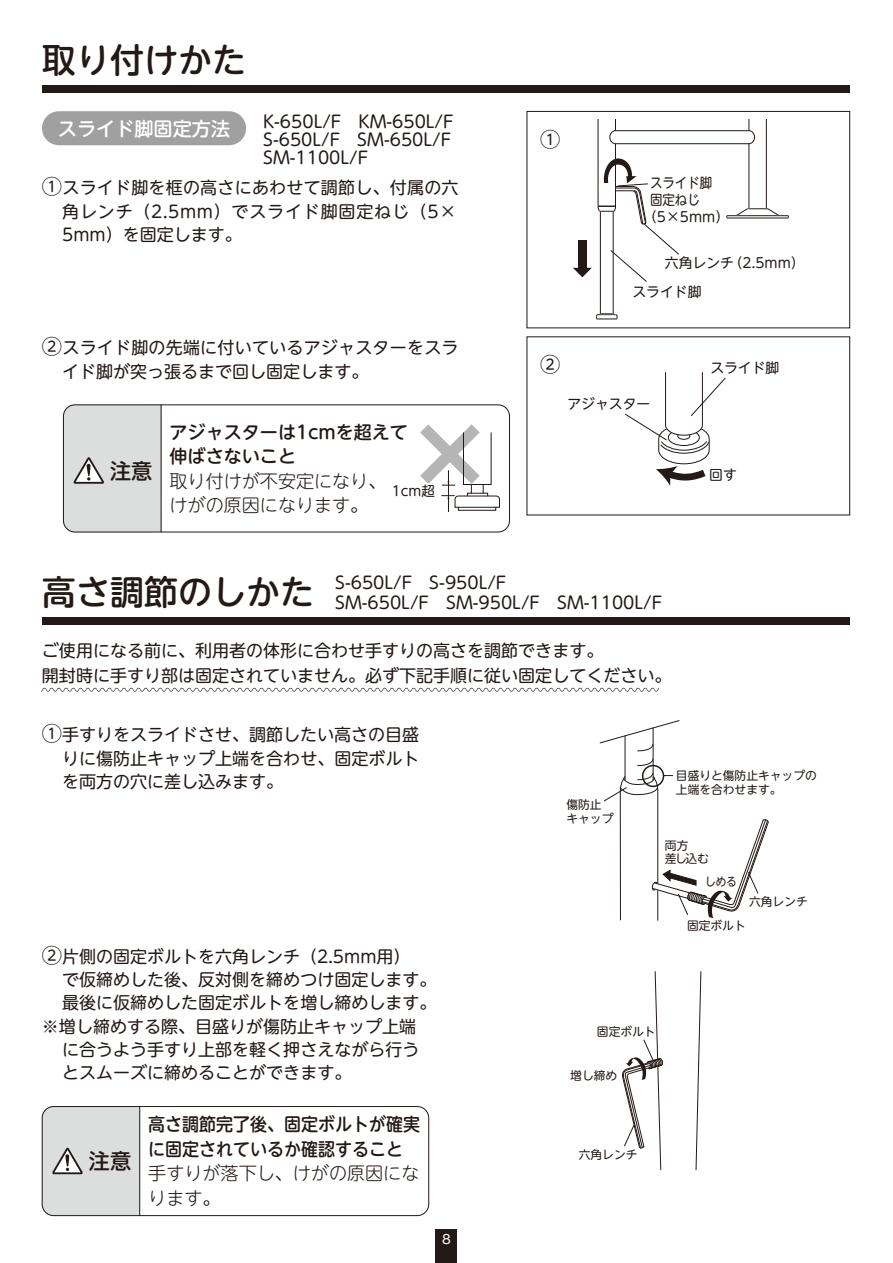
<style>
.page{position:relative;width:893px;height:1263px;background:#fff}
.page>*{position:absolute;margin:0;border:0;box-sizing:border-box;transform-origin:0 0}
.t1{font:500 34.05px "UD Shin M Go Pro";color:#231916}
.t2{font:500 21.3px "UD Shin M Go Pro";color:#231916}
.t3{font:20.25px "UD Shin M Go Pro";color:#231916}
.t4{font:500 19.2px "UD Shin M Go Pro";color:#fff}
.t5{font:300 18.15px/24.5px "UD Shin M Go Pro";color:#231916}
.t6{font:500 18.15px/24.5px "UD Shin M Go Pro";color:#231916;scale:.94 1}
.t7{font:500 18.15px/24.5px "UD Shin M Go Pro";color:#231916}
.t8{font:16.95px/23.4px "UD Shin M Go Pro";color:#231916}
.t9{font:13.8px "UD Shin M Go Pro";color:#231916}
.t10{font:13.8px "UD Shin M Go Pro";color:#231916;scale:.9 1}
.t11{font:13.8px "Neue Haas Grotesk Text Pro";color:#fff}
.t12{font:13.5px "UD Shin M Go Pro";color:#231916}
.t13{font:11.7px/14px "UD Shin M Go Pro";color:#231916}
.t14{font:11.7px "UD Shin M Go Pro";color:#231916;scale:.9 1}
.s1{font-size:20.25px}
</style>
<div class="page">
<div style="left:435px;top:1229px;width:22px;height:34px;background:#231916"></div>
<div style="left:42px;top:617px;width:808px;height:8px;background:#231916"></div>
<svg style="left:695px;top:971px;width:7px;height:199px"></svg>
<svg style="left:622px;top:971px;width:41px;height:199px"></svg>
<hr style="left:625px;top:735px;width:1px;height:45px;background:#231916">
<hr style="left:653px;top:728px;width:1px;height:52px;background:#231916">
<svg style="left:637px;top:758px;width:17px;height:8px"></svg>
<svg style="left:599px;top:720px;width:81px;height:31px"></svg>
<div style="left:642px;top:765px;width:22px;height:22px;border:2px solid #231916;border-radius:50%"></div>
<svg style="left:603px;top:772px;width:166px;height:149px"></svg>
<div style="left:123px;top:1106px;width:17px;height:110px;background:#dcdddd"></div>
<div style="left:42px;top:1106px;width:98px;height:109px;background:#dcdddd;border-radius:11px"></div>
<div style="left:42px;top:1106px;width:387px;height:110px;border:1px solid #231916;border-radius:11px"></div>
<svg style="left:52px;top:1147px;width:31px;height:27px"></svg>
<hr style="left:139px;top:1106px;width:1px;height:110px;background:#231916">
<svg style="left:42px;top:688px;width:617px;height:4px"></svg>
<div style="left:42px;top:86px;width:808px;height:7px;background:#231916"></div>
<svg style="left:526px;top:111px;width:324px;height:404px"></svg>
<div style="left:42px;top:111px;width:204px;height:34px;background:#a0a0a1;border-radius:17px"></div>
<svg style="left:596px;top:313px;width:22px;height:6px"></svg>
<hr style="left:613px;top:211px;width:1px;height:103px;background:#231916">
<hr style="left:600px;top:211px;width:1px;height:103px;background:#231916">
<hr style="left:615px;top:120px;width:1px;height:87px;background:#231916">
<hr style="left:748px;top:120px;width:1px;height:89px;background:#231916">
<hr style="left:598px;top:120px;width:1px;height:86px;background:#231916">
<hr style="left:727px;top:218px;width:61px;height:1px;background:#231916">
<svg style="left:726px;top:208px;width:63px;height:10px"></svg>
<div style="left:610px;top:131px;width:145px;height:13px;background:#fff;border-radius:6px"></div>
<div style="left:610px;top:131px;width:145px;height:13px;border:1px solid #231916;border-radius:6px"></div>
<hr style="left:766px;top:120px;width:1px;height:89px;background:#231916">
<svg style="left:625px;top:371px;width:101px;height:115px"></svg>
<div style="left:63px;top:405px;width:98px;height:127px;background:#dcdddd;border-radius:11px"></div>
<div style="left:63px;top:405px;width:447px;height:127px;border:1px solid #231916;border-radius:11px"></div>
<svg style="left:73px;top:457px;width:31px;height:27px"></svg>
<hr style="left:161px;top:405px;width:1px;height:127px;background:#231916">
<hr style="left:448px;top:470px;width:1px;height:42px;background:#231916">
<svg style="left:420px;top:424px;width:80px;height:87px"></svg>
<svg style="left:573px;top:158px;width:106px;height:124px"></svg>
<h1 class="t1" style="left:42px;top:33px;width:206px">取り付けかた</h1>
<p class="t8" style="left:263px;top:112px;width:192px;line-height:18px">K-650L/F KM-650L/F<br>S-650L/F SM-650L/F<br>SM-1100L/F</p>
<p class="t4" style="left:58px;top:113px;width:174px">スライド脚固定方法</p>
<p class="t8" style="left:62px;top:175px;width:398px;text-indent:-20px"><span class="s1">①</span>スライド脚を框の高さにあわせて調節し、付属の六角レンチ（2.5mm）でスライド脚固定ねじ（5×<br>5mm）を固定します。</p>
<p class="t8" style="left:62px;top:335px;width:398px;text-indent:-20px"><span class="s1">②</span>スライド脚の先端に付いているアジャスターをスライド脚が突っ張るまで回し固定します。</p>
<p class="t2" style="left:110px;top:453px;width:44px">注意</p>
<p class="t7" style="left:170px;top:419px;width:240px">アジャスターは1cmを超えて伸ばさないこと</p>
<p class="t5" style="left:170px;top:467px;width:218px">取り付けが不安定になり、けがの原因になります。</p>
<p class="t12" style="left:392px;top:480px;width:45px">1cm超</p>
<p class="t3" style="left:540px;top:122px;width:22px">①</p>
<p class="t10" style="left:650px;top:171px;width:71px">スライド脚</p>
<p class="t10" style="left:650px;top:188px;width:57px">固定ねじ</p>
<p class="t9" style="left:643px;top:205px;width:88px">（5×5mm）</p>
<p class="t9" style="left:665px;top:252px;width:141px">六角レンチ（2.5mm）</p>
<p class="t9" style="left:632px;top:281px;width:71px">スライド脚</p>
<p class="t3" style="left:540px;top:348px;width:22px">②</p>
<p class="t9" style="left:567px;top:393px;width:84px">アジャスター</p>
<p class="t9" style="left:710px;top:357px;width:71px">スライド脚</p>
<p class="t9" style="left:709px;top:464px;width:29px">回す</p>
<p class="t8" style="left:335px;top:571px;width:329px;line-height:20.4px">S-650L/F S-950L/F<br>SM-650L/F SM-950L/F　SM-1100L/F</p>
<h1 class="t1" style="left:42px;top:564px;width:274px">高さ調節のしかた</h1>
<p class="t8" style="left:42px;top:637px;width:631px;line-height:25.5px">ご使用になる前に、利用者の体形に合わせ手すりの高さを調節できます。<br>開封時に手すり部は固定されていません。必ず下記手順に従い固定してください。</p>
<p class="t8" style="left:62px;top:722px;width:359px;text-align:justify;text-indent:-20px"><span class="s1">①</span>手すりをスライドさせ、調節したい高さの目盛りに傷防止キャップ上端を合わせ、固定ボルトを両方の穴に差し込みます。</p>
<p class="t13" style="left:566px;top:797px;width:48px">傷防止キャップ</p>
<p class="t13" style="left:676px;top:768px;width:142px">目盛りと傷防止キャップの上端を合わせます。</p>
<p class="t8" style="left:42px;top:943px;width:370px"><span class="s1">②</span>片側の固定ボルトを六角レンチ（2.5mm用）</p>
<p class="t8" style="left:62px;top:967px;width:376px">で仮締めした後、反対側を締めつけ固定します。</p>
<p class="t8" style="left:62px;top:990px;width:376px">最後に仮締めした固定ボルトを増し締めします。</p>
<p class="t8" style="left:42px;top:1014px;width:376px">※増し締めする際、目盛りが傷防止キャップ上端</p>
<p class="t8" style="left:62px;top:1037px;width:359px">に合うよう手すり上部を軽く押さえながら行う</p>
<p class="t8" style="left:62px;top:1060px;width:291px">とスムーズに締めることができます。</p>
<p class="t2" style="left:89px;top:1144px;width:44px">注意</p>
<p class="t6" style="left:148px;top:1111px;width:291px">高さ調節完了後、固定ボルトが確実に固定されているか確認すること</p>
<p class="t5" style="left:148px;top:1160px;width:273px">手すりが落下し、けがの原因になります。</p>
<p class="t11" style="left:442px;top:1230px;width:10px">8</p>
<p class="t13" style="left:665px;top:838px;width:46px;line-height:13.2px">両方<br>差し込む</p>
<p class="t14" style="left:705px;top:872px;width:37px">しめる</p>
<p class="t13" style="left:687px;top:918px;width:60px">固定ボルト</p>
<p class="t13" style="left:749px;top:894px;width:60px">六角レンチ</p>
<p class="t13" style="left:597px;top:1024px;width:60px">固定ボルト</p>
<p class="t13" style="left:570px;top:1068px;width:48px">増し締め</p>
<p class="t13" style="left:579px;top:1147px;width:60px">六角レンチ</p>
</div>
